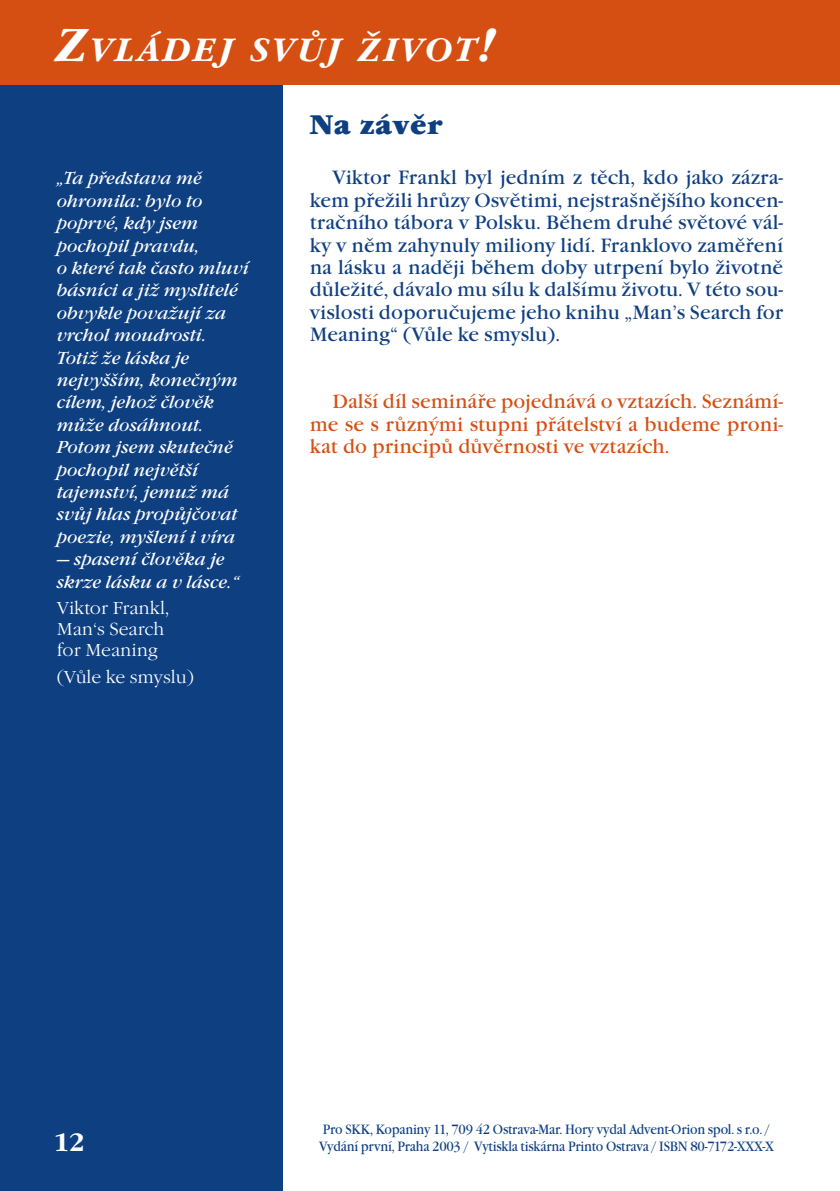
<style>
.page{position:relative;width:840px;height:1191px;background:#fff}
.page>*{position:absolute;margin:0;border:0;box-sizing:border-box;transform-origin:0 0}
.t1{font:italic 700 33.6px "Garamond Itc TOT";letter-spacing:.07em;color:#fff}
.N1{font:28px "Garamond Itc TOT Ultr";letter-spacing:.03em;color:#0e3f81}
.t2{font:700 26px "Garamond Itc TOT";color:#fff}
.Z1{font:20px/22.4px "Garamond Itc TOT";color:#0e3f81;text-align:justify}
.Z1-2{font:20px/22.4px "Garamond Itc TOT";color:#d54f12;text-align:justify}
.Z3{font:italic 18px/22.4px "Garamond Itc TOT";color:#fff}
.Z3b{font:18px/21px "Garamond Itc TOT Ligh";color:#fff}
.t3{font:14px/16.8px "Garamond Itc TOT";letter-spacing:-.02em;color:#0e3f81;scale:.9 1}
.s1{font-size:48px}
</style>
<div class="page">
<div style="left:0;top:78px;width:283px;height:1113px;background:#0e3f81"></div>
<div style="left:0;top:0;width:839px;height:85px;background:#d54f12"></div>
<h1 class="t1" style="left:55px;top:30px;width:441px"><span class="s1">Z</span>VLÁDEJ SVŮJ ŽIVOT<span class="s1">!</span></h1>
<p class="Z3" style="left:57px;top:167px;width:193px">„Ta představa mě ohromila: bylo to poprvé, kdy jsem pochopil pravdu,<br>o které tak často mluví básníci a již myslitelé obvykle považují za vrchol moudrosti.<br>Totiž že láska je nejvyšším, konečným cílem, jehož člověk může dosáhnout.<br>Potom jsem skutečně pochopil největší tajemství, jemuž má svůj hlas propůjčovat poezie, myšlení i víra</p>
<p class="Z3" style="left:57px;top:548px;width:184px">— spasení člověka je skrze lásku a v lásce.“</p>
<p class="Z3b" style="left:57px;top:598px;width:114px">Viktor Frankl,<br>Man‘s Search for Meaning</p>
<p class="Z3b" style="left:57px;top:667px;width:139px">(Vůle ke smyslu)</p>
<p class="N1" style="left:309px;top:108px;width:134px">Na závěr</p>
<p class="Z1" style="left:309px;top:167px;width:475px;text-indent:23px">Viktor Frankl byl jedním z těch, kdo jako zázra&shy;kem přežili hrůzy Osvětimi, nejstrašnějšího koncen&shy;tračního tábora v Polsku. Během druhé světové vál&shy;ky v něm zahynuly miliony lidí. Franklovo zaměření na lásku a naději během doby utrpení bylo životně důležité, dávalo mu sílu k dalšímu životu. V této sou&shy;vislosti doporučujeme jeho knihu „Man’s Search for Meaning“ (Vůle ke smyslu).</p>
<p class="Z1-2" style="left:309px;top:391px;width:474px;text-indent:23px">Další díl semináře pojednává o vztazích. Seznámí&shy;me se s různými stupni přátelství a budeme proni&shy;kat do principů důvěrnosti ve vztazích.</p>
<h3 class="t2" style="left:54px;top:1127px;width:32px">12</h3>
<p class="t3" style="left:319px;top:1121px;width:506px">Pro SKK, Kopaniny 11, 709 42 Ostrava-Mar. Hory vydal Advent-Orion spol. s r.o. /<br>Vydání první, Praha 2003 / Vytiskla tiskárna Printo Ostrava / ISBN 80-7172-XXX-X</p>
</div>
